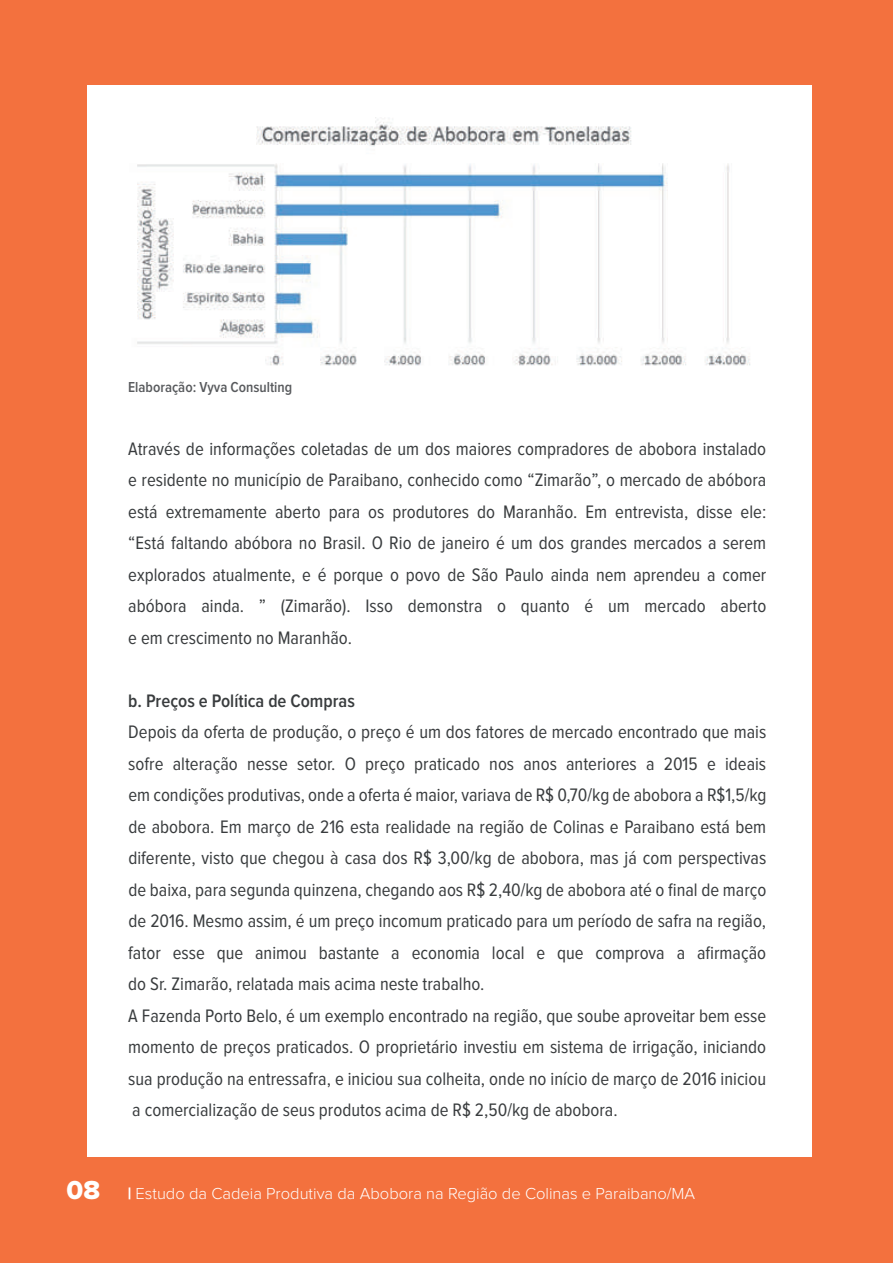
<style>
.page{position:relative;width:893px;height:1263px;background:#f3713e}
.page>*{position:absolute;margin:0;border:0;box-sizing:border-box;transform-origin:0 0}
.t1{font:18.75px/31.5px "Proxima Nova Cond";color:#393c3e;text-align:justify}
.t2{font:600 18.75px "Proxima Nova Cond";color:#393c3e}
.t3{font:300 16.5px "Proxima Nova";color:#fff}
.t4{font:600 15px "Proxima Nova Cond";color:#585a5d}
.s1{font-family:"Proxima Nova Extrabld";font-weight:400;font-size:27px}
.s2{font-family:"Proxima Nova Extrabld";font-weight:400;font-size:16.8px}
</style>
<div class="page">
<div style="left:87px;top:85px;width:724px;height:1072px;background:#fff"></div>
<img style="left:137px;top:117px;width:613px;height:249px">
<p class="t4" style="left:128px;top:380px;width:165px">Elaboração: Vyva Consulting</p>
<p class="t1" style="left:128px;top:433px;width:640px">Através de informações coletadas de um dos maiores compradores de abobora instalado e residente no município de Paraibano, conhecido como “Zimarão”, o mercado de abóbora está extremamente aberto para os produtores do Maranhão. Em entrevista, disse ele: “Está faltando abóbora no Brasil. O Rio de janeiro é um dos grandes mercados a serem explorados atualmente, e é porque o povo de São Paulo ainda nem aprendeu a comer abóbora ainda. ” (Zimarão). Isso demonstra o quanto é um mercado aberto e em crescimento no Maranhão.</p>
<p class="t2" style="left:128px;top:692px;width:228px">b. Preços e Política de Compras</p>
<p class="t1" style="left:128px;top:717px;width:640px;text-align:left">Depois da oferta de produção, o preço é um dos fatores de mercado encontrado que mais sofre alteração nesse setor. O preço praticado nos anos anteriores a 2015 e ideais em condições produtivas, onde a oferta é maior, variava de R$ 0,70/kg de abobora a R$1,5/kg de abobora. Em março de 216 esta realidade na região de Colinas e Paraibano está bem diferente, visto que chegou à casa dos R$ 3,00/kg de abobora, mas já com perspectivas de baixa, para segunda quinzena, chegando aos R$ 2,40/kg de abobora até o final de março de 2016. Mesmo assim, é um preço incomum praticado para um período de safra na região, fator esse que animou bastante a economia local e que comprova a afirmação do Sr. Zimarão, relatada mais acima neste trabalho.<br>A Fazenda Porto Belo, é um exemplo encontrado na região, que soube aproveitar bem esse momento de preços praticados. O proprietário investiu em sistema de irrigação, iniciando sua produção na entressafra, e iniciou sua colheita, onde no início de março de 2016 iniciou a comercialização de seus produtos acima de R$ 2,50/kg de abobora.</p>
<p class="t3" style="left:67px;top:1186px;width:630px"><span class="s1">08</span> <span class="s2">|</span> Estudo da Cadeia Produtiva da Abobora na Região de Colinas e Paraibano/MA</p>
</div>
